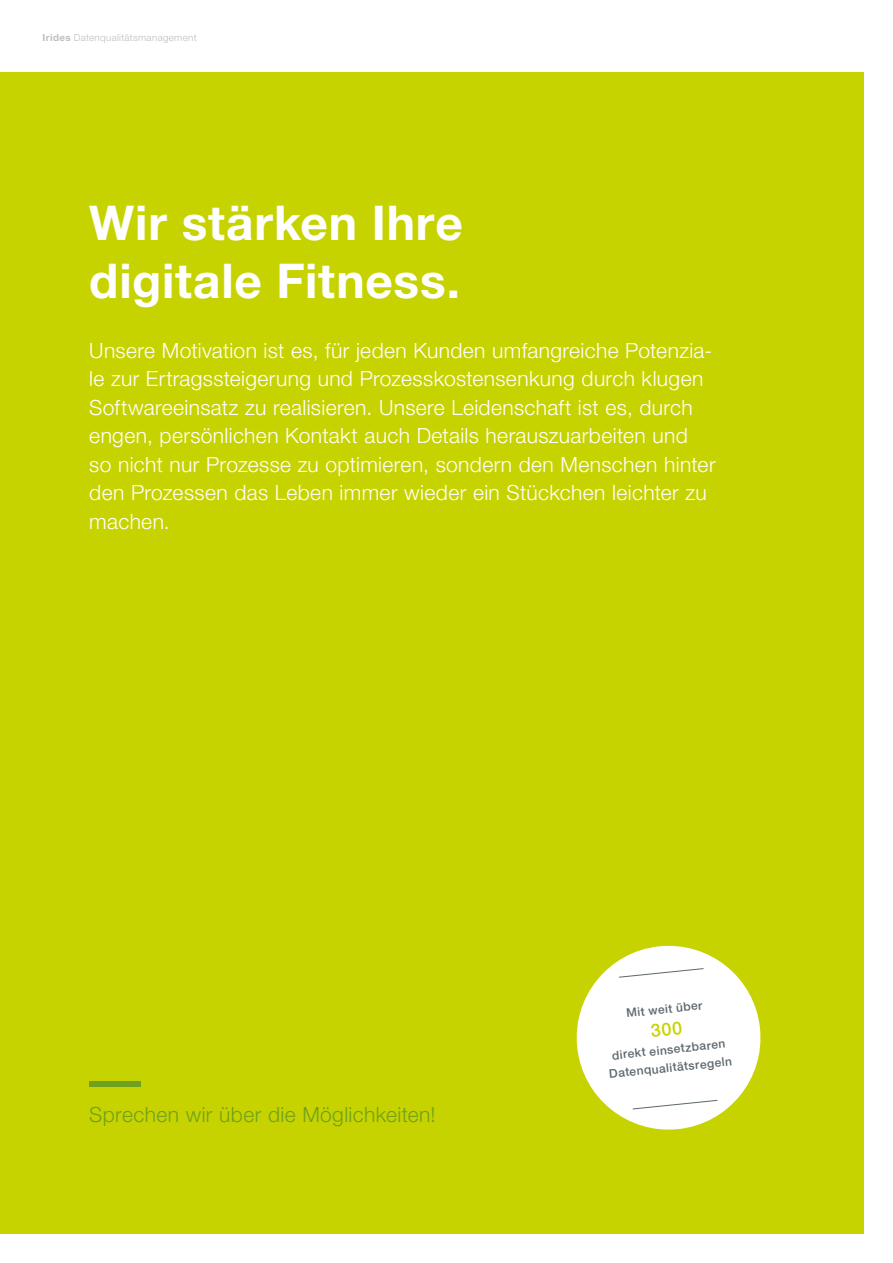
<style>
.page{position:relative;width:893px;height:1263px;background:#fff}
.page>*{position:absolute;margin:0;border:0;box-sizing:border-box;transform-origin:0 0}
.t1{font:700 48px/57.8px "Helvetica Neue LT Std";letter-spacing:.015em;color:#fff}
.t2{font:300 21px/28.5px "Helvetica Neue LT Std";letter-spacing:.02em;color:#fff}
.t3{font:300 21px "Helvetica Neue LT Std";letter-spacing:.02em;color:#70a11c}
.t4{font:500 12px/18.1px "Helvetica Neue LT Std";color:#5c676d;text-align:center}
.t5{font:300 9.75px "Helvetica Neue LT Std";letter-spacing:.035em;color:#bdbebe}
.s1{font-weight:700}
</style>
<div class="page">
<div style="left:0;top:72px;width:863px;height:1161px;background:#c7d300"></div>
<div style="left:89px;top:1081px;width:51px;height:5px;background:#70a11c"></div>
<svg style="left:576px;top:945px;width:185px;height:185px"></svg>
<p class="t5" style="left:43px;top:31px;width:156px"><span class="s1">Irides</span> Datenqualitätsmanagement</p>
<h1 class="t1" style="left:89px;top:193px;width:375px">Wir stärken Ihre digitale Fitness.</h1>
<p class="t2" style="left:89px;top:335px;width:628px">Unsere Motivation ist es, für jeden Kunden umfangreiche Potenzia&shy;le zur Ertragssteigerung und Prozesskostensenkung durch klugen Softwareeinsatz zu realisieren. Unsere Leidenschaft ist es, durch engen, persönlichen Kontakt auch Details herauszuarbeiten und<br>so nicht nur Prozesse zu optimieren, sondern den Menschen hinter den Prozessen das Leben immer wieder ein Stückchen leichter zu machen.</p>
<p class="t3" style="left:89px;top:1102px;width:348px">Sprechen wir über die Möglichkeiten!</p>
<p class="t4" style="left:625px;top:1004px;width:78px;rotate:-6deg">Mit weit über</p>
<p class="t4" style="left:606px;top:1047px;width:125px;rotate:-6deg">direkt einsetzbaren<br>Datenqualitätsregeln</p>
</div>
